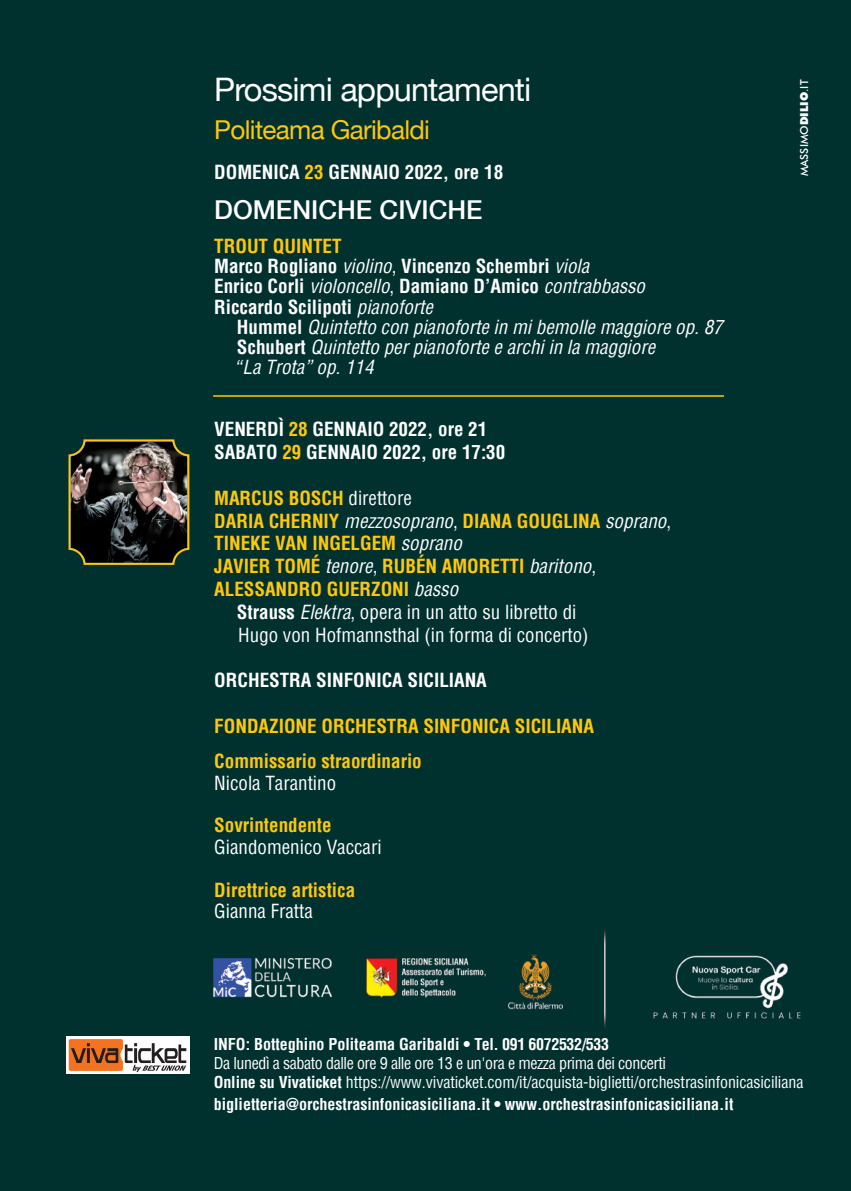
<style>
.page{position:relative;width:851px;height:1191px;background:#fff}
.page>*{position:absolute;margin:0;border:0;box-sizing:border-box;transform-origin:0 0}
.t1{font:32.4px "Helvetica Neue";letter-spacing:-.025em;color:#fff}
.t2{font:26px "Helvetica Neue";letter-spacing:-.025em;color:#fec70c}
.t3{font:500 26px "Helvetica Neue";color:#fff}
.t4{font:700 condensed 19px/35.4px "Helvetica";color:#fec70c}
.t5{font:700 condensed 19px/20px "Helvetica";color:#fff}
.t6{font:condensed 19px "Helvetica";color:#fff}
.t7{font:italic condensed 19px/20px "Helvetica";color:#fff}
.t8{font:condensed 16px/19.2px "Helvetica";letter-spacing:-.005em;color:#fff}
.t9{font:700 condensed 16px "Helvetica";color:#fff}
.t10{font:500 11px "Futura BT";color:#fff}
.s1{color:#fec70c}
.s2{font-weight:400;font-style:italic}
.s3{font-weight:400}
.s4{font-weight:700;font-style:normal}
.s5{font-weight:400;color:#fff}
.s6{font-weight:400;font-style:italic;color:#fff}
.s7{font-weight:700}
.s8{font-style:italic}
.s9{font-weight:900}
</style>
<div class="page">
<div style="left:0;top:0;width:850px;height:1191px;background:#00312f"></div>
<img style="left:68px;top:439px;width:121px;height:126px">
<div style="left:66px;top:1036px;width:123px;height:37px;background:#fff"></div>
<svg style="left:69px;top:1039px;width:117px;height:33px"></svg>
<img style="left:213px;top:929px;width:588px;height:99px">
<hr style="left:213px;top:395px;width:510px;height:2px;background:#fec70c">
<h1 class="t1" style="left:214px;top:70px;width:318px">Prossimi appuntamenti</h1>
<h2 class="t2" style="left:214px;top:115px;width:217px">Politeama Garibaldi</h2>
<p class="t5" style="left:214px;top:162px;width:290px">DOMENICA <span class="s1">23</span> GENNAIO 2022, ore 18</p>
<h2 class="t3" style="left:214px;top:194px;width:270px">DOMENICHE CIVICHE</h2>
<p class="t5" style="left:214px;top:236px;width:432px"><span class="s1">TROUT QUINTET<br></span>Marco Rogliano <span class="s2">violino</span><span class="s3">,</span> Vincenzo Schembri <span class="s2">viola<br></span>Enrico Corli <span class="s2">violoncello</span><span class="s3">,</span> Damiano D’Amico <span class="s2">contrabbasso </span>Riccardo Scilipoti <span class="s2">pianoforte</span></p>
<p class="t7" style="left:237px;top:316px;width:487px"><span class="s4">Hummel</span> Quintetto con pianoforte in mi bemolle maggiore op. 87<br><span class="s4">Schubert</span> Quintetto per pianoforte e archi in la maggiore<br>“La Trota” op. 114</p>
<p class="t5" style="left:214px;top:417px;width:292px;line-height:22.8px">VENERDì <span class="s1">28</span> GENNAIO 2022, ore 21<br>SABATO <span class="s1">29</span> GENNAIO 2022, ore 17:30</p>
<p class="t4" style="left:214px;top:479px;width:199px">MARCUS BOSCH <span class="s5">direttore</span></p>
<p class="t4" style="left:214px;top:502px;width:458px">DARIA CHERNIY <span class="s6">mezzosoprano</span><span class="s5">,</span> DIANA GOUGLINA <span class="s6">soprano</span><span class="s5">,</span></p>
<p class="t4" style="left:214px;top:525px;width:249px">TINEKE VAN INGELGEM <span class="s6">soprano</span></p>
<p class="t4" style="left:214px;top:548px;width:383px">JAVIER TOMÉ <span class="s6">tenore</span><span class="s5">,</span> RUBÉN AMORETTI <span class="s6">baritono</span><span class="s5">,</span></p>
<p class="t4" style="left:214px;top:571px;width:245px">ALESSANDRO GUERZONI <span class="s6">basso</span></p>
<p class="t6" style="left:237px;top:599px;width:341px"><span class="s7">Strauss</span> <span class="s8">Elektra</span>, opera in un atto su libretto di</p>
<p class="t6" style="left:238px;top:622px;width:352px">Hugo von Hofmannsthal (in forma di concerto)</p>
<p class="t5" style="left:214px;top:670px;width:274px">ORCHESTRA SINFONICA SICILIANA</p>
<p class="t4" style="left:214px;top:707px;width:381px">FONDAZIONE ORCHESTRA SINFONICA SICILIANA<br>Commissario straordinario</p>
<p class="t6" style="left:214px;top:770px;width:123px">Nicola Tarantino</p>
<p class="t4" style="left:214px;top:807px;width:119px">Sovrintendente</p>
<p class="t6" style="left:214px;top:834px;width:169px">Giandomenico Vaccari</p>
<p class="t4" style="left:214px;top:871px;width:142px">Direttrice artistica</p>
<p class="t6" style="left:214px;top:898px;width:100px">Gianna Fratta</p>
<p class="t10" style="left:797px;top:176px;width:98px;rotate:-90deg">MASSIMO<span class="s9">DILIO</span>.IT</p>
<p class="t9" style="left:214px;top:1033px;width:397px">INFO: Botteghino Politeama Garibaldi • Tel. 091 6072532/533</p>
<p class="t8" style="left:214px;top:1053px;width:591px">Da lunedì a sabato dalle ore 9 alle ore 13 e un'ora e mezza prima dei concerti<br><span class="s7">Online su Vivaticket</span> https://www.vivaticket.com/it/acquista-biglietti/orchestrasinfonicasiciliana</p>
<p class="t9" style="left:214px;top:1093px;width:521px">biglietteria@orchestrasinfonicasiciliana.it • www.orchestrasinfonicasiciliana.it</p>
</div>
